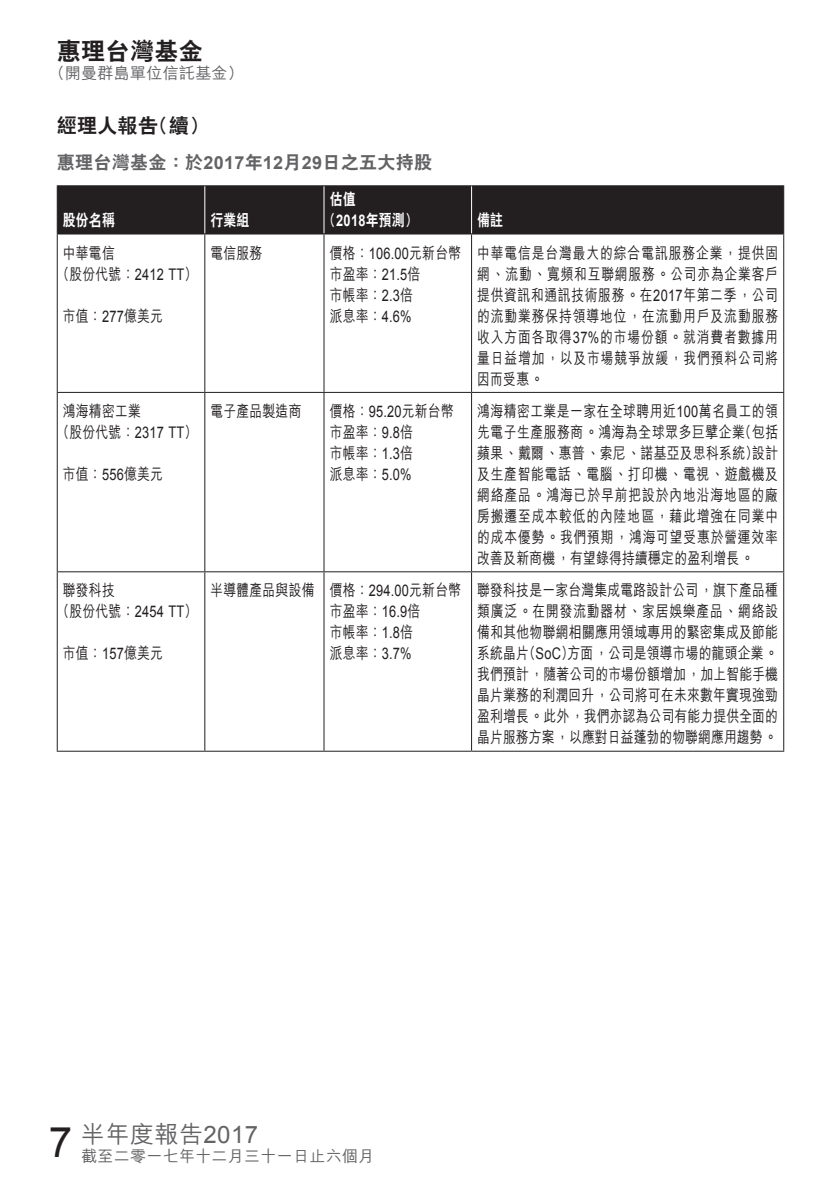
<style>
.page{position:relative;width:840px;height:1191px;background:#fff}
.page>*{position:absolute;margin:0;border:0;box-sizing:border-box;transform-origin:0 0}
.t1{font:500 24px "M Hei HK";letter-spacing:.015em;color:#636366}
.t2{font:800 24px "C Hei 2 HK";letter-spacing:.015em;color:#231f20}
.t3{font:800 20px "C Hei 2 HK";letter-spacing:.015em;color:#231f20}
.t4{font:800 18px "C Hei 2 HK";letter-spacing:.015em;color:#636366}
.t5{font:500 16px/21px "M Hei HK";letter-spacing:.015em;color:#231f20;scale:.8 1}
.t6{font:500 16px "M Hei HK";letter-spacing:.015em;color:#636366}
.t7{font:800 16px/21px "C Hei 2 HK";letter-spacing:.015em;color:#fff;scale:.8 1}
.s1{font-family:"Arial";font-weight:700}
.s2{font-family:"Arial";font-weight:400}
.s3{font-family:"Arial";font-weight:400;font-size:42px;color:#231f20}
</style>
<div class="page">
<div style="left:58px;top:186px;width:724px;height:47px;background:#231f20"></div>
<hr style="left:204px;top:234px;width:1px;height:158px;background:#231f20">
<hr style="left:323px;top:234px;width:1px;height:158px;background:#231f20">
<hr style="left:204px;top:393px;width:1px;height:178px;background:#231f20">
<hr style="left:323px;top:393px;width:1px;height:178px;background:#231f20">
<hr style="left:204px;top:572px;width:1px;height:178px;background:#231f20">
<hr style="left:323px;top:572px;width:1px;height:178px;background:#231f20">
<hr style="left:57px;top:185px;width:148px;height:1px;background:#231f20">
<hr style="left:57px;top:186px;width:1px;height:47px;background:#231f20">
<hr style="left:205px;top:185px;width:119px;height:1px;background:#231f20">
<hr style="left:324px;top:185px;width:147px;height:1px;background:#231f20">
<hr style="left:471px;top:185px;width:312px;height:1px;background:#231f20">
<hr style="left:782px;top:186px;width:1px;height:47px;background:#231f20">
<hr style="left:204px;top:186px;width:1px;height:47px;background:#fff">
<hr style="left:323px;top:186px;width:1px;height:47px;background:#fff">
<hr style="left:471px;top:186px;width:1px;height:47px;background:#fff">
<hr style="left:57px;top:233px;width:148px;height:1px;background:#231f20">
<hr style="left:57px;top:234px;width:1px;height:158px;background:#231f20">
<hr style="left:205px;top:233px;width:119px;height:1px;background:#231f20">
<hr style="left:324px;top:233px;width:147px;height:1px;background:#231f20">
<hr style="left:57px;top:393px;width:1px;height:178px;background:#231f20">
<hr style="left:57px;top:572px;width:1px;height:178px;background:#231f20">
<hr style="left:471px;top:233px;width:312px;height:1px;background:#231f20">
<hr style="left:471px;top:234px;width:1px;height:158px;background:#231f20">
<hr style="left:782px;top:234px;width:1px;height:158px;background:#231f20">
<hr style="left:471px;top:392px;width:312px;height:1px;background:#231f20">
<hr style="left:471px;top:393px;width:1px;height:178px;background:#231f20">
<hr style="left:782px;top:393px;width:1px;height:178px;background:#231f20">
<hr style="left:471px;top:571px;width:312px;height:1px;background:#231f20">
<hr style="left:471px;top:572px;width:1px;height:178px;background:#231f20">
<hr style="left:782px;top:572px;width:1px;height:178px;background:#231f20">
<hr style="left:471px;top:750px;width:312px;height:1px;background:#231f20">
<hr style="left:57px;top:392px;width:148px;height:1px;background:#231f20">
<hr style="left:205px;top:392px;width:119px;height:1px;background:#231f20">
<hr style="left:324px;top:392px;width:147px;height:1px;background:#231f20">
<hr style="left:57px;top:571px;width:148px;height:1px;background:#231f20">
<hr style="left:205px;top:571px;width:119px;height:1px;background:#231f20">
<hr style="left:324px;top:571px;width:147px;height:1px;background:#231f20">
<hr style="left:57px;top:750px;width:148px;height:1px;background:#231f20">
<hr style="left:205px;top:750px;width:119px;height:1px;background:#231f20">
<hr style="left:324px;top:750px;width:147px;height:1px;background:#231f20">
<h1 class="t2" style="left:57px;top:35px;width:148px">惠理台灣基金</h1>
<p class="t6" style="left:49px;top:62px;width:196px">（開曼群島單位信託基金）</p>
<p class="t3" style="left:57px;top:112px;width:154px">經理人報告（續）</p>
<p class="t4" style="left:57px;top:150px;width:377px">惠理台灣基金：於<span class="s1">2017</span>年<span class="s1">12</span>月<span class="s1">29</span>日之五大持股</p>
<p class="t7" style="left:63px;top:210px;width:66px">股份名稱</p>
<p class="t7" style="left:210px;top:210px;width:50px">行業組</p>
<p class="t7" style="left:323px;top:189px;width:119px;text-indent:6px">估值<br>（<span class="s1">2018</span>年預測）</p>
<p class="t7" style="left:477px;top:210px;width:34px">備註</p>
<p class="t5" style="left:56px;top:241px;width:177px;text-indent:6px">中華電信<br>（股份代號：<span class="s2">2412 TT</span>）</p>
<p class="t5" style="left:63px;top:304px;width:126px">市值：<span class="s2">277</span>億美元</p>
<p class="t5" style="left:210px;top:241px;width:66px">電信服務</p>
<p class="t5" style="left:329px;top:241px;width:166px">價格：<span class="s2">106.00</span>元新台幣市盈率：<span class="s2">21.5</span>倍<br>市帳率：<span class="s2">2.3</span>倍<br>派息率：<span class="s2">4.6%</span></p>
<p class="t5" style="left:477px;top:241px;width:377px;text-align:justify">中華電信是台灣最大的綜合電訊服務企業，提供固網、流動、寬頻和互聯網服務。公司亦為企業客戶提供資訊和通訊技術服務。在<span class="s2">2017</span>年第二季，公司的流動業務保持領導地位，在流動用戶及流動服務收入方面各取得<span class="s2">37%</span>的市場份額。就消費者數據用量日益增加，以及市場競爭放緩，我們預料公司將因而受惠。</p>
<p class="t5" style="left:56px;top:399px;width:177px;text-indent:6px">鴻海精密工業<br>（股份代號：<span class="s2">2317 TT</span>）</p>
<p class="t5" style="left:63px;top:462px;width:126px">市值：<span class="s2">556</span>億美元</p>
<p class="t5" style="left:210px;top:399px;width:115px">電子產品製造商</p>
<p class="t5" style="left:329px;top:399px;width:157px">價格：<span class="s2">95.20</span>元新台幣市盈率：<span class="s2">9.8</span>倍<br>市帳率：<span class="s2">1.3</span>倍<br>派息率：<span class="s2">5.0%</span></p>
<p class="t5" style="left:477px;top:399px;width:377px;text-align:justify">鴻海精密工業是一家在全球聘用近<span class="s2">100</span>萬名員工的領先電子生產服務商。鴻海為全球眾多巨擘企業（包括蘋果、戴爾、惠普、索尼、諾基亞及思科系統）設計及生產智能電話、電腦、打印機、電視、遊戲機及網絡產品。鴻海已於早前把設於內地沿海地區的廠房搬遷至成本較低的內陸地區，藉此增強在同業中的成本優勢。我們預期，鴻海可望受惠於營運效率改善及新商機，有望錄得持續穩定的盈利增長。</p>
<p class="t5" style="left:56px;top:578px;width:177px;text-indent:6px">聯發科技<br>（股份代號：<span class="s2">2454 TT</span>）</p>
<p class="t5" style="left:63px;top:641px;width:126px">市值：<span class="s2">157</span>億美元</p>
<p class="t5" style="left:329px;top:578px;width:166px;text-indent:-119px">半導體產品與設備 價格：<span class="s2">294.00</span>元新台幣市盈率：<span class="s2">16.9</span>倍<br>市帳率：<span class="s2">1.8</span>倍<br>派息率：<span class="s2">3.7%</span></p>
<p class="t5" style="left:477px;top:578px;width:377px;text-align:justify">聯發科技是一家台灣集成電路設計公司，旗下產品種類廣泛。在開發流動器材、家居娛樂產品、網絡設備和其他物聯網相關應用領域專用的緊密集成及節能系統晶片（<span class="s2">SoC</span>）方面，公司是領導市場的龍頭企業。我們預計，隨著公司的市場份額增加，加上智能手機晶片業務的利潤回升，公司將可在未來數年實現強勁盈利增長。此外，我們亦認為公司有能力提供全面的晶片服務方案，以應對日益蓬勃的物聯網應用趨勢。</p>
<h1 class="t1" style="left:49px;top:1116px;width:211px"><span class="s3">7</span> 半年度報告<span class="s2">2017</span></h1>
<p class="t6" style="left:81px;top:1144px;width:294px">截至二零一七年十二月三十一日止六個月</p>
</div>
